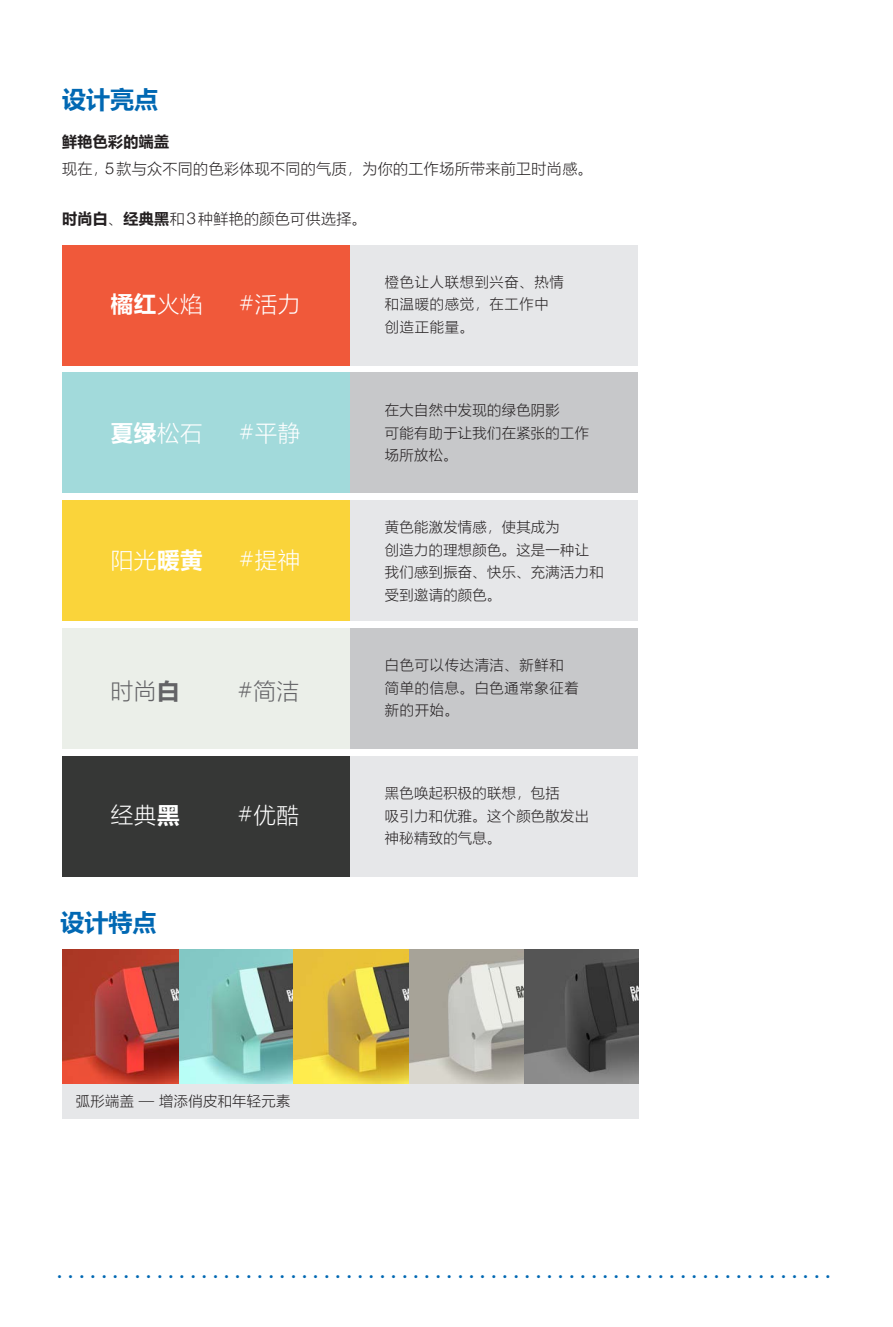
<style>
.page{position:relative;width:893px;height:1327px;background:#fff}
.page>*{position:absolute;margin:0;border:0;box-sizing:border-box;transform-origin:0 0}
.t1{font:24px "Ping Fang TC";color:#0168b3}
.t2{font:700 24px "Microsoft Ya Hei";color:#0168b3}
.t3{font:300 22.5px "Microsoft Ya Hei";letter-spacing:.025em;color:#fff}
.t4{font:700 22.5px "Microsoft Ya Hei";color:#fff}
.t5{font:300 22.5px "Microsoft Ya Hei";color:#636366}
.t6{font:300 15px/27px "Microsoft Ya Hei";letter-spacing:.025em;color:#231f20}
.t7{font:300 14.25px/22.5px "Microsoft Ya Hei";letter-spacing:.025em;color:#231f20}
.t8{font:300 14.25px/22.5px "Microsoft Ya Hei";letter-spacing:.05em;color:#231f20}
.s1{font-weight:700}
.s2{font-family:"Helvetica Neue";font-size:16.5px}
.s3{font-weight:300}
</style>
<div class="page">
<svg style="left:62px;top:245px;width:577px;height:874px;background:#cabfaf"></svg>
<h1 class="t2" style="left:62px;top:82px;width:98px">设计亮点</h1>
<p class="t6" style="left:62px;top:128px;width:532px"><span class="s1">鲜艳色彩的端盖<br></span>现在，<span class="s2">5</span>款与众不同的色彩体现不同的气质，为你的工作场所带来前卫时尚感。</p>
<p class="t6" style="left:62px;top:204px;width:306px"><span class="s1">时尚白</span>、<span class="s1">经典黑</span>和 <span class="s2">3</span> 种鲜艳的颜色可供选择。</p>
<h2 class="t4" style="left:111px;top:289px;width:93px">橘红<span class="s3">火焰</span></h2>
<h2 class="t3" style="left:240px;top:289px;width:62px">#活力</h2>
<h2 class="t4" style="left:111px;top:417px;width:93px">夏绿<span class="s3">松石</span></h2>
<h2 class="t3" style="left:240px;top:417px;width:62px">#平静</h2>
<h2 class="t3" style="left:111px;top:545px;width:93px">阳光<span class="s1">暖黄</span></h2>
<h2 class="t3" style="left:240px;top:545px;width:62px">#提神</h2>
<h2 class="t5" style="left:111px;top:676px;width:70px">时尚<span class="s1">白</span></h2>
<h2 class="t5" style="left:238px;top:676px;width:62px">#简洁</h2>
<h2 class="t3" style="left:111px;top:800px;width:70px">经典<span class="s1">黑</span></h2>
<h2 class="t3" style="left:238px;top:800px;width:62px">#优酷</h2>
<h1 class="t2" style="left:61px;top:906px;width:97px">设计特点</h1>
<p class="t8" style="left:385px;top:270px;width:180px">橙色让人联想到兴奋、热情和温暖的感觉，在工作中创造正能量。</p>
<p class="t7" style="left:385px;top:398px;width:206px">在大自然中发现的绿色阴影<br>可能有助于让我们在紧张的工作场所放松。</p>
<p class="t7" style="left:385px;top:516px;width:220px">黄色能激发情感，使其成为<br>创造力的理想颜色。这是一种让我们感到振奋、快乐、充满活力和受到邀请的颜色。</p>
<p class="t8" style="left:385px;top:653px;width:195px">白色可以传达清洁、新鲜和简单的信息。白色通常象征着新的开始。</p>
<p class="t7" style="left:385px;top:781px;width:206px">黑色唤起积极的联想，包括<br>吸引力和优雅。这个颜色散发出神秘精致的气息。</p>
<p class="t7" style="left:76px;top:1089px;width:216px">弧形端盖 — 增添俏皮和年轻元素</p>
<h1 class="t1" style="left:56px;top:1254px;width:776px">......................................................................</h1>
</div>
